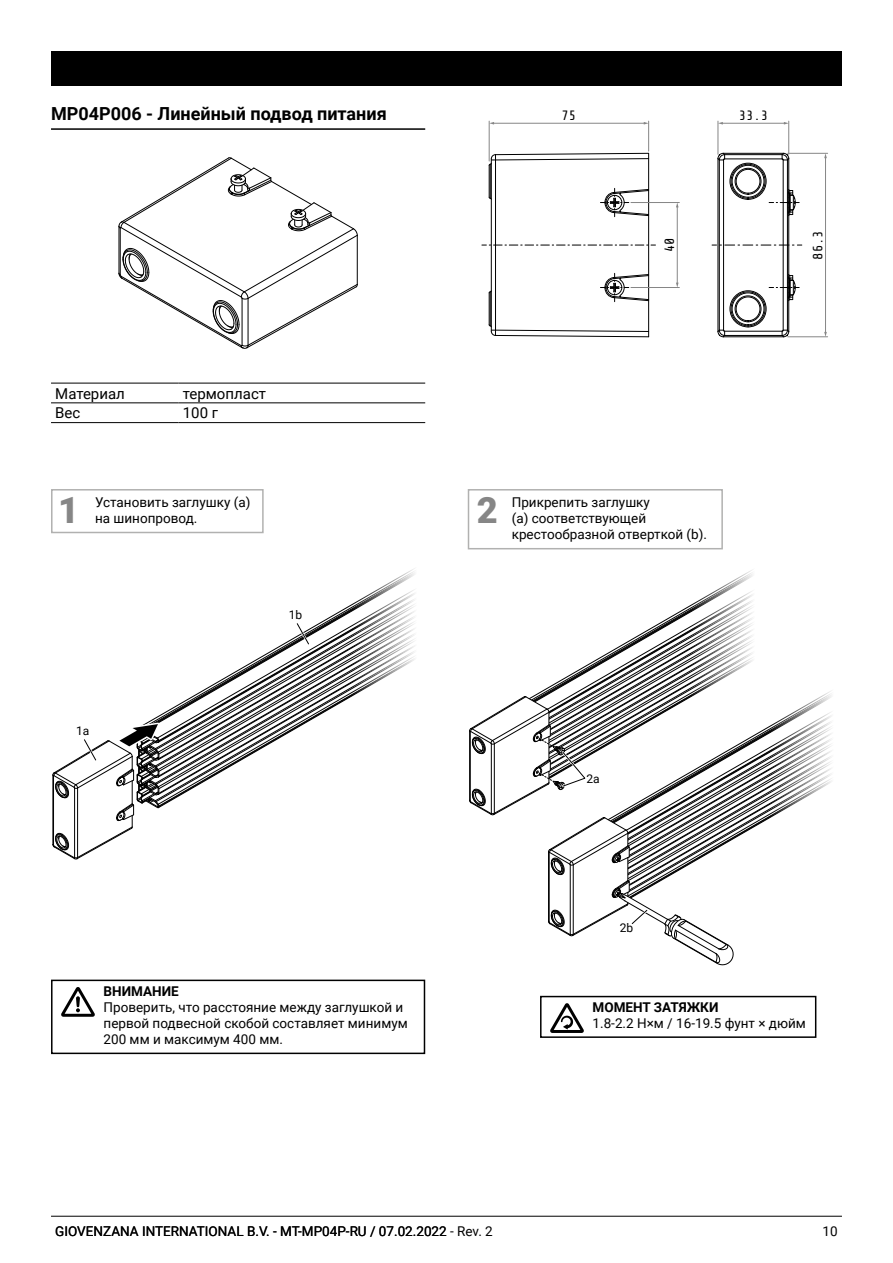
<style>
.page{position:relative;width:893px;height:1263px;background:#fff}
.page>*{position:absolute;margin:0;border:0;box-sizing:border-box;transform-origin:0 0}
.t1{font:900 36.3px "Roboto";color:#868686}
.t2{font:700 18px "Roboto";color:#000}
.t3{font:15px "Roboto";color:#000}
.t4{font:13.5px/16.2px "Roboto";color:#000}
.t5{font:700 13.5px "Roboto";color:#000}
.t6{font:13.5px "Share Tech Mono";color:#000}
.t7{font:12px "Roboto";color:#000}
</style>
<div class="page">
<hr style="left:51px;top:1216px;width:791px;height:1px;background:#000">
<div style="left:51px;top:51px;width:791px;height:34px;background:#000"></div>
<hr style="left:51px;top:128px;width:374px;height:2px;background:#000">
<hr style="left:51px;top:383px;width:128px;height:1px;background:#000">
<hr style="left:179px;top:383px;width:246px;height:1px;background:#000">
<hr style="left:51px;top:402px;width:128px;height:1px;background:#000">
<hr style="left:179px;top:402px;width:246px;height:1px;background:#000">
<hr style="left:51px;top:422px;width:128px;height:1px;background:#000">
<hr style="left:179px;top:422px;width:246px;height:1px;background:#000">
<hr style="left:489px;top:293px;width:1px;height:32px;background:#000">
<hr style="left:489px;top:165px;width:1px;height:32px;background:#000">
<hr style="left:490px;top:292px;width:1px;height:34px;background:#000">
<hr style="left:490px;top:164px;width:1px;height:34px;background:#000">
<hr style="left:491px;top:159px;width:1px;height:172px;background:#000">
<hr style="left:495px;top:160px;width:1px;height:170px;background:#000">
<hr style="left:648px;top:153px;width:1px;height:184px;background:#000">
<hr style="left:723px;top:153px;width:60px;height:1px;background:#000">
<hr style="left:725px;top:154px;width:57px;height:1px;background:#000">
<hr style="left:725px;top:159px;width:57px;height:1px;background:#000">
<hr style="left:718px;top:159px;width:1px;height:172px;background:#000">
<hr style="left:719px;top:160px;width:1px;height:170px;background:#000">
<hr style="left:723px;top:160px;width:1px;height:170px;background:#000">
<hr style="left:783px;top:160px;width:1px;height:170px;background:#000">
<hr style="left:787px;top:160px;width:1px;height:170px;background:#000">
<hr style="left:788px;top:301px;width:1px;height:30px;background:#000">
<hr style="left:788px;top:216px;width:1px;height:58px;background:#000">
<hr style="left:788px;top:159px;width:1px;height:30px;background:#000">
<hr style="left:725px;top:331px;width:57px;height:1px;background:#000">
<hr style="left:725px;top:335px;width:57px;height:1px;background:#000">
<hr style="left:723px;top:336px;width:60px;height:1px;background:#000">
<svg style="left:488px;top:196px;width:4px;height:4px"></svg>
<svg style="left:488px;top:290px;width:4px;height:4px"></svg>
<div style="left:730px;top:163px;width:36px;height:37px;border:1px solid #000;border-radius:50%"></div>
<div style="left:731px;top:164px;width:34px;height:35px;border:1px solid #000;border-radius:50%"></div>
<div style="left:732px;top:165px;width:32px;height:32px;border:1px solid #000;border-radius:50%"></div>
<div style="left:736px;top:169px;width:24px;height:25px;border:1px solid #000;border-radius:50%"></div>
<svg style="left:782px;top:153px;width:7px;height:8px"></svg>
<svg style="left:717px;top:153px;width:8px;height:8px"></svg>
<div style="left:730px;top:291px;width:36px;height:36px;border:1px solid #000;border-radius:50%"></div>
<div style="left:731px;top:291px;width:34px;height:35px;border:1px solid #000;border-radius:50%"></div>
<div style="left:732px;top:293px;width:32px;height:32px;border:1px solid #000;border-radius:50%"></div>
<div style="left:736px;top:297px;width:24px;height:24px;border:1px solid #000;border-radius:50%"></div>
<svg style="left:782px;top:330px;width:7px;height:8px"></svg>
<svg style="left:717px;top:330px;width:8px;height:8px"></svg>
<svg style="left:488px;top:324px;width:161px;height:14px"></svg>
<svg style="left:488px;top:153px;width:161px;height:13px"></svg>
<div style="left:735px;top:168px;width:26px;height:27px;border:1px solid #000;border-radius:50%"></div>
<div style="left:735px;top:295px;width:26px;height:27px;border:1px solid #000;border-radius:50%"></div>
<svg style="left:600px;top:188px;width:49px;height:29px"></svg>
<svg style="left:482px;top:245px;width:173px;height:1px"></svg>
<svg style="left:712px;top:245px;width:90px;height:1px"></svg>
<svg style="left:600px;top:273px;width:49px;height:29px"></svg>
<svg style="left:769px;top:189px;width:30px;height:27px"></svg>
<svg style="left:769px;top:274px;width:30px;height:27px"></svg>
<hr style="left:788px;top:336px;width:40px;height:1px;background:#868686">
<hr style="left:788px;top:153px;width:40px;height:1px;background:#868686">
<hr style="left:825px;top:157px;width:1px;height:176px;background:#868686">
<svg style="left:824px;top:332px;width:3px;height:5px"></svg>
<hr style="left:631px;top:287px;width:48px;height:1px;background:#868686">
<hr style="left:631px;top:202px;width:48px;height:1px;background:#868686">
<hr style="left:677px;top:206px;width:1px;height:77px;background:#868686">
<hr style="left:648px;top:121px;width:1px;height:30px;background:#868686">
<hr style="left:489px;top:121px;width:1px;height:40px;background:#868686">
<hr style="left:493px;top:123px;width:152px;height:1px;background:#868686">
<svg style="left:489px;top:122px;width:5px;height:3px"></svg>
<hr style="left:788px;top:121px;width:1px;height:33px;background:#868686">
<hr style="left:718px;top:121px;width:1px;height:33px;background:#868686">
<hr style="left:722px;top:123px;width:63px;height:1px;background:#868686">
<svg style="left:718px;top:122px;width:5px;height:3px"></svg>
<svg style="left:784px;top:122px;width:5px;height:3px"></svg>
<svg style="left:52px;top:576px;width:363px;height:284px"></svg>
<svg style="left:469px;top:576px;width:362px;height:390px"></svg>
<div style="left:51px;top:489px;width:213px;height:44px;border:2px solid #b1b1b0"></div>
<div style="left:468px;top:489px;width:255px;height:60px;border:2px solid #b1b1b0"></div>
<svg style="left:550px;top:1003px;width:34px;height:30px"></svg>
<div style="left:540px;top:996px;width:276px;height:42px;border:2px solid #000"></div>
<svg style="left:61px;top:987px;width:34px;height:30px"></svg>
<div style="left:51px;top:979px;width:374px;height:75px;border:2px solid #000"></div>
<svg style="left:119px;top:157px;width:239px;height:192px"></svg>
<h2 class="t2" style="left:51px;top:101px;width:337px">MP04P006 - Линейный подвод питания</h2>
<p class="t6" style="left:562px;top:109px;width:16px">75</p>
<p class="t6" style="left:739px;top:109px;width:31px">33.3</p>
<p class="t6" style="left:662px;top:252px;width:16px;rotate:-90deg">40</p>
<p class="t6" style="left:811px;top:260px;width:31px;rotate:-90deg">86.3</p>
<p class="t3" style="left:55px;top:383px;width:71px">Материал</p>
<p class="t3" style="left:183px;top:383px;width:85px">термопласт</p>
<p class="t3" style="left:55px;top:402px;width:27px">Вес</p>
<p class="t3" style="left:183px;top:402px;width:37px">100 г</p>
<h1 class="t1" style="left:58px;top:485px;width:23px">1</h1>
<p class="t4" style="left:95px;top:494px;width:157px">Установить заглушку (a) на шинопровод.</p>
<h1 class="t1" style="left:477px;top:485px;width:23px">2</h1>
<p class="t4" style="left:512px;top:494px;width:195px">Прикрепить заглушку<br>(a) соответствующей крестообразной отверткой (b).</p>
<p class="t7" style="left:76px;top:722px;width:15px">1a</p>
<p class="t7" style="left:289px;top:606px;width:15px">1b</p>
<p class="t7" style="left:586px;top:770px;width:15px">2a</p>
<p class="t5" style="left:104px;top:981px;width:77px">ВНИМАНИЕ</p>
<p class="t4" style="left:104px;top:998px;width:306px">Проверить, что расстояние между заглушкой и первой подвесной скобой составляет минимум<br>200 мм и максимум 400 мм.</p>
<p class="t7" style="left:620px;top:919px;width:15px">2b</p>
<p class="t5" style="left:593px;top:997px;width:127px">МОМЕНТ ЗАТЯЖКИ</p>
<p class="t4" style="left:593px;top:1014px;width:215px">1.8-2.2 Н×м / 16-19.5 фунт × дюйм</p>
<p class="t4" style="left:55px;top:1223px;width:439px">GIOVENZANA INTERNATIONAL B.V. - MT-MP04P-RU / 07.02.2022 - Rev. 2</p>
<p class="t4" style="left:822px;top:1223px;width:17px">10</p>
</div>
